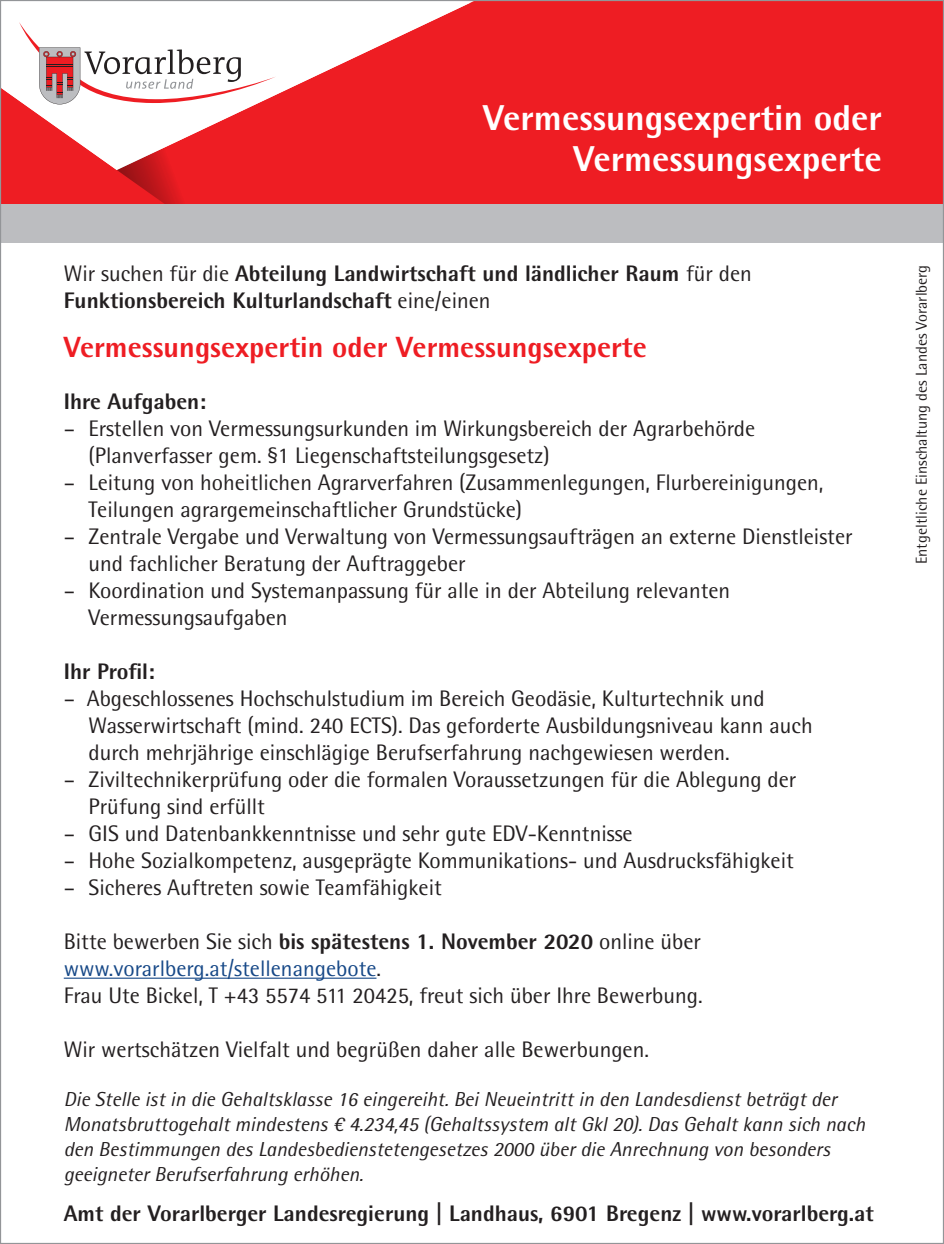
<style>
.page{position:relative;width:944px;height:1244px;background:#fff}
.page>*{position:absolute;margin:0;border:0;box-sizing:border-box;transform-origin:0 0}
.t1{font:800 36px/40.5px "Rotis Semi Sans Pro";color:#fff;text-align:right}
.t2{font:800 29.25px "Rotis Semi Sans Pro";color:#ee1d23}
.t3{font:22.5px/27px "Rotis Semi Sans Pro";color:#231f20}
.t4{font:800 22.5px/27px "Rotis Semi Sans Pro";color:#231f20}
.t5{font:italic 20.25px/24.8px "Rotis Semi Sans Pro";color:#231f20}
.t6{font:15.75px "Rotis Semi Sans Pro";color:#231f20}
.s1{font-weight:400}
.s2{font-weight:800}
.s3{color:#164887}
</style>
<div class="page">
<div style="left:0;top:0;width:944px;height:206px;background:#ee1d23"></div>
<svg style="left:2px;top:2px;width:470px;height:168px"></svg>
<svg style="left:117px;top:114px;width:118px;height:129px"></svg>
<svg style="left:19px;top:22px;width:257px;height:82px"></svg>
<div style="left:0;top:204px;width:944px;height:38px;background:#bcbdc0"></div>
<hr style="left:64px;top:977px;width:312px;height:2px;background:#164887">
<h1 class="t1" style="left:483px;top:97px;width:400px">Vermessungsexpertin oder<br>Vermessungsexperte</h1>
<p class="t4" style="left:64px;top:259px;width:690px"><span class="s1">Wir suchen für die</span> Abteilung Landwirtschaft und ländlicher Raum <span class="s1">für den<br></span>Funktionsbereich Kulturlandschaft <span class="s1">eine/einen</span></p>
<h2 class="t2" style="left:64px;top:328px;width:585px">Vermessungsexpertin oder Vermessungsexperte</h2>
<p class="t4" style="left:64px;top:387px;width:144px">Ihre Aufgaben:</p>
<p class="t3" style="left:89px;top:415px;width:668px;text-indent:-25px">– Erstellen von Vermessungsurkunden im Wirkungsbereich der Agrarbehörde (Planverfasser gem. §1 Liegenschaftsteilungsgesetz)</p>
<p class="t3" style="left:89px;top:469px;width:736px;text-indent:-25px">– Leitung von hoheitlichen Agrarverfahren (Zusammenlegungen, Flurbereinigungen,<br>Teilungen agrargemeinschaftlicher Grundstücke)</p>
<p class="t3" style="left:89px;top:523px;width:766px;text-indent:-25px">– Zentrale Vergabe und Verwaltung von Vermessungsaufträgen an externe Dienstleister und fachlicher Beratung der Auftraggeber</p>
<p class="t3" style="left:89px;top:577px;width:643px;text-indent:-25px">– Koordination und Systemanpassung für alle in der Abteilung relevanten<br>Vermessungsaufgaben</p>
<p class="t4" style="left:64px;top:657px;width:93px">Ihr Profil:</p>
<p class="t3" style="left:89px;top:685px;width:726px;text-indent:-25px">– Abgeschlossenes Hochschulstudium im Bereich Geodäsie, Kulturtechnik und<br>Wasserwirtschaft (mind. 240 ECTS). Das geforderte Ausbildungsniveau kann auch durch mehrjährige einschlägige Berufserfahrung nachgewiesen werden.</p>
<p class="t3" style="left:89px;top:766px;width:709px;text-indent:-25px">– Ziviltechnikerprüfung oder die formalen Voraussetzungen für die Ablegung der<br>Prüfung sind erfüllt</p>
<p class="t3" style="left:64px;top:820px;width:570px">– GIS und Datenbankkenntnisse und sehr gute EDV-Kenntnisse</p>
<p class="t3" style="left:64px;top:847px;width:732px">– Hohe Sozialkompetenz, ausgeprägte Kommunikations- und Ausdrucksfähigkeit</p>
<p class="t3" style="left:64px;top:874px;width:380px">– Sicheres Auftreten sowie Teamfähigkeit</p>
<p class="t3" style="left:64px;top:928px;width:640px">Bitte bewerben Sie sich <span class="s2">bis spätestens 1. November 2020</span> online über <span class="s3">www.vorarlberg.at/stellenangebote</span>.<br>Frau Ute Bickel, T +43 5574 511 20425, freut sich über Ihre Bewerbung.</p>
<p class="t3" style="left:64px;top:1036px;width:587px">Wir wertschätzen Vielfalt und begrüßen daher alle Bewerbungen.</p>
<p class="t5" style="left:64px;top:1087px;width:803px">Die Stelle ist in die Gehaltsklasse 16 eingereiht. Bei Neueintritt in den Landesdienst beträgt der Monatsbruttogehalt mindestens € 4.234,45 (Gehaltssystem alt Gkl 20). Das Gehalt kann sich nach den Bestimmungen des Landesbedienstetengesetzes 2000 über die Anrechnung von besonders geeigneter Berufserfahrung erhöhen.</p>
<p class="t4" style="left:64px;top:1200px;width:812px">Amt der Vorarlberger Landesregierung | Landhaus, 6901 Bregenz | www.vorarlberg.at</p>
<p class="t6" style="left:912px;top:564px;width:301px;rotate:-90deg">Entgeltliche Einschaltung des Landes Vorarlberg</p>
</div>
